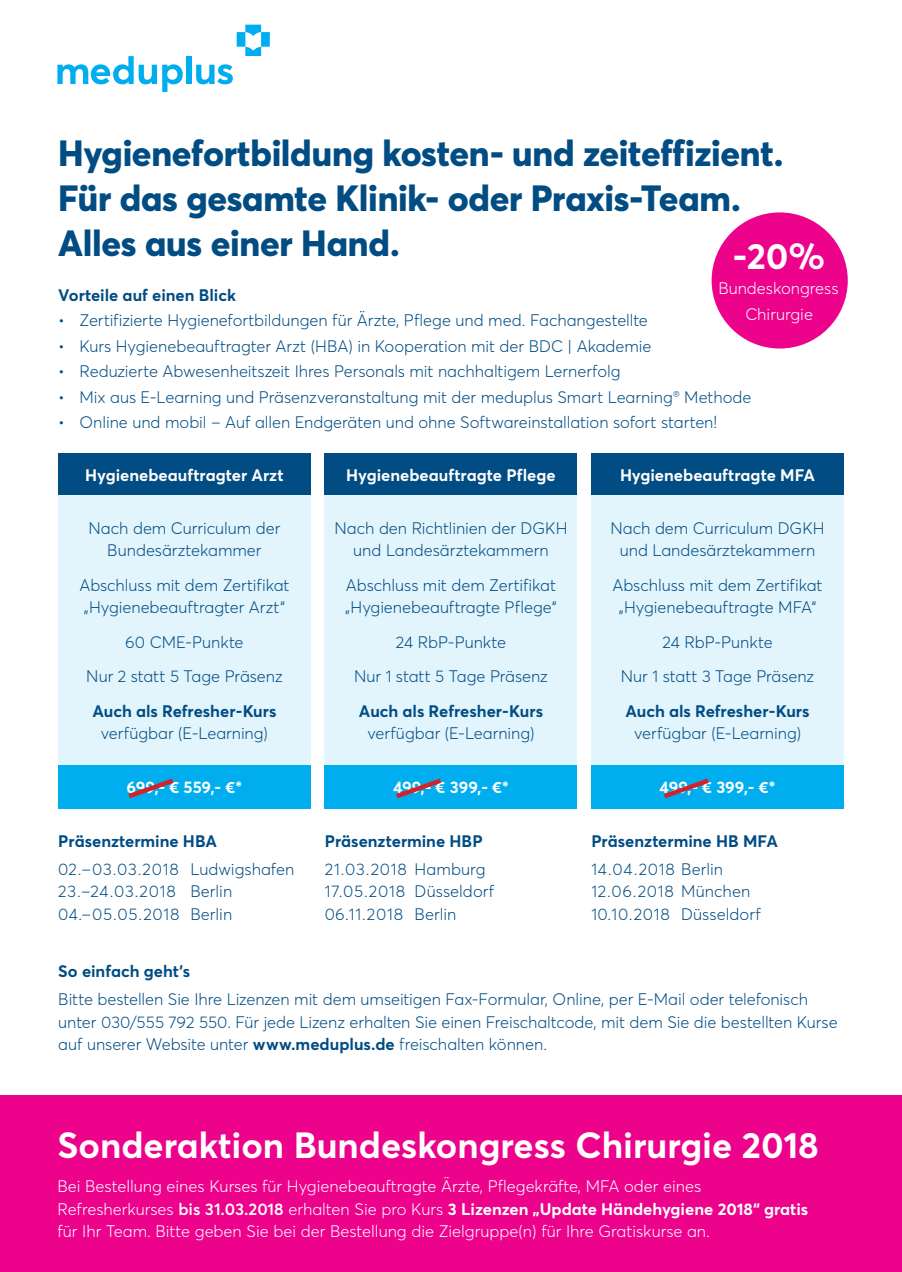
<style>
.page{position:relative;width:902px;height:1272px;background:#fff}
.page>*{position:absolute;margin:0;border:0;box-sizing:border-box;transform-origin:0 0}
.t1{font:800 36px/45px "Averta";letter-spacing:-.01em;color:#014c83}
.t2{font:700 36px "Averta";color:#fff}
.t3{font:300 16.5px/22.5px "Averta";color:#014c83}
.t4{font:300 16.5px/22.5px "Averta";color:#fff}
.t5{font:700 16.5px/22.5px "Averta";color:#014c83;text-align:center}
.t6{font:700 16.5px "Averta";color:#fff}
.s1{font-weight:300}
.s2{font-weight:700}
.s3{font-weight:600}
</style>
<div class="page">
<div style="left:0;top:1095px;width:901px;height:176px;background:#ed028c"></div>
<div style="left:711px;top:212px;width:136px;height:136px;background:#ed028c;border-radius:50%"></div>
<div style="left:58px;top:453px;width:252px;height:42px;background:#014c83"></div>
<div style="left:58px;top:495px;width:252px;height:269px;background:#e2f4fc"></div>
<div style="left:58px;top:764px;width:252px;height:44px;background:#00aeef"></div>
<div style="left:325px;top:453px;width:252px;height:42px;background:#014c83"></div>
<div style="left:325px;top:495px;width:252px;height:269px;background:#e2f4fc"></div>
<div style="left:325px;top:764px;width:252px;height:44px;background:#00aeef"></div>
<div style="left:591px;top:453px;width:252px;height:42px;background:#014c83"></div>
<div style="left:591px;top:495px;width:252px;height:269px;background:#e2f4fc"></div>
<div style="left:591px;top:764px;width:252px;height:44px;background:#00aeef"></div>
<svg style="left:128px;top:778px;width:46px;height:21px"></svg>
<svg style="left:396px;top:778px;width:46px;height:21px"></svg>
<svg style="left:664px;top:778px;width:45px;height:21px"></svg>
<div style="left:186px;top:56px;width:6px;height:28px;background:#00aeef"></div>
<svg style="left:196px;top:64px;width:37px;height:20px"></svg>
<svg style="left:57px;top:56px;width:126px;height:36px"></svg>
<svg style="left:237px;top:25px;width:33px;height:31px"></svg>
<p class="t1" style="left:58px;top:130px;width:726px">Hygienefortbildung kosten- und zeiteffizient.<br>Für das gesamte Klinik- oder Praxis-Team.<br>Alles aus einer Hand.</p>
<p class="t5" style="left:58px;top:283px;width:179px">Vorteile auf einen Blick</p>
<p class="t3" style="left:58px;top:309px;width:591px">• Zertifizierte Hygienefortbildungen für Ärzte, Pflege und med. Fachangestellte</p>
<p class="t3" style="left:58px;top:334px;width:594px">• Kurs Hygienebeauftragter Arzt (HBA) in Kooperation mit der BDC | Akademie</p>
<p class="t3" style="left:58px;top:360px;width:563px">• Reduzierte Abwesenheitszeit Ihres Personals mit nachhaltigem Lernerfolg</p>
<p class="t3" style="left:58px;top:385px;width:694px">• Mix aus E-Learning und Präsenzveranstaltung mit der meduplus Smart Learning<sup>®</sup> Methode</p>
<p class="t3" style="left:58px;top:411px;width:660px">• Online und mobil – Auf allen Endgeräten und ohne Softwareinstallation sofort starten!</p>
<p class="t2" style="left:733px;top:233px;width:94px">-20%</p>
<p class="t4" style="left:718px;top:276px;width:122px;line-height:25.5px;text-align:center">Bundeskongress<br>Chirurgie</p>
<p class="t6" style="left:85px;top:464px;width:200px">Hygienebeauftragter Arzt</p>
<p class="t3" style="left:88px;top:516px;width:193px;text-align:center">Nach dem Curriculum der<br>Bundesärztekammer</p>
<p class="t3" style="left:79px;top:573px;width:212px">Abschluss mit dem Zertifikat „Hygienebeauftragter Arzt“</p>
<p class="t3" style="left:125px;top:630px;width:120px">60 CME-Punkte</p>
<p class="t3" style="left:86px;top:665px;width:198px">Nur 2 statt 5 Tage Präsenz</p>
<p class="t5" style="left:92px;top:699px;width:186px">Auch als Refresher-Kurs <span class="s1">verfügbar (E-Learning)</span></p>
<p class="t6" style="left:127px;top:776px;width:117px">699,- € 559,- €*</p>
<p class="t5" style="left:58px;top:829px;width:160px">Präsenztermine HBA</p>
<p class="t3" style="left:58px;top:857px;width:237px">02.–03.03.2018 Ludwigshafen<br>23.–24.03.2018 Berlin<br>04.–05.05.2018 Berlin</p>
<p class="t6" style="left:346px;top:464px;width:211px">Hygienebeauftragte Pflege</p>
<p class="t3" style="left:334px;top:516px;width:234px;text-align:center">Nach den Richtlinien der DGKH und Landesärztekammern</p>
<p class="t3" style="left:345px;top:573px;width:213px">Abschluss mit dem Zertifikat „Hygienebeauftragte Pflege“</p>
<p class="t3" style="left:396px;top:630px;width:112px">24 RbP-Punkte</p>
<p class="t3" style="left:354px;top:665px;width:195px">Nur 1 statt 5 Tage Präsenz</p>
<p class="t5" style="left:359px;top:699px;width:186px">Auch als Refresher-Kurs <span class="s1">verfügbar (E-Learning)</span></p>
<p class="t6" style="left:393px;top:776px;width:117px">499,- € 399,- €*</p>
<p class="t5" style="left:325px;top:829px;width:159px">Präsenztermine HBP</p>
<p class="t3" style="left:325px;top:857px;width:171px">21.03.2018 Hamburg<br>17.05.2018 Düsseldorf<br>06.11.2018 Berlin</p>
<p class="t6" style="left:620px;top:464px;width:196px">Hygienebeauftragte MFA</p>
<p class="t3" style="left:610px;top:516px;width:215px;text-align:center">Nach dem Curriculum DGKH und Landesärztekammern</p>
<p class="t3" style="left:612px;top:573px;width:212px;text-align:center">Abschluss mit dem Zertifikat „Hygienebeauftragte MFA“</p>
<p class="t3" style="left:662px;top:630px;width:112px">24 RbP-Punkte</p>
<p class="t3" style="left:620px;top:665px;width:195px">Nur 1 statt 3 Tage Präsenz</p>
<p class="t5" style="left:625px;top:699px;width:186px">Auch als Refresher-Kurs <span class="s1">verfügbar (E-Learning)</span></p>
<p class="t6" style="left:659px;top:776px;width:117px">499,- € 399,- €*</p>
<p class="t5" style="left:591px;top:829px;width:188px">Präsenztermine HB MFA</p>
<p class="t3" style="left:591px;top:857px;width:171px">14.04.2018 Berlin<br>12.06.2018 München<br>10.10.2018 Düsseldorf</p>
<p class="t5" style="left:58px;top:959px;width:133px">So einfach geht’s</p>
<p class="t3" style="left:58px;top:987px;width:780px">Bitte bestellen Sie Ihre Lizenzen mit dem umseitigen Fax-Formular, Online, per E-Mail oder telefonisch unter 030/555 792 550. Für jede Lizenz erhalten Sie einen Freischaltcode, mit dem Sie die bestellten Kurse auf unserer Website unter <span class="s2">www.meduplus.de</span> freischalten können.</p>
<p class="t2" style="left:57px;top:1121px;width:763px">Sonderaktion Bundeskongress Chirurgie 2018</p>
<p class="t4" style="left:57px;top:1174px;width:752px">Bei Bestellung eines Kurses für Hygienebeauftragte Ärzte, Pflegekräfte, MFA oder eines<br>Refresherkurses <span class="s3">bis 31.03.2018</span> erhalten Sie pro Kurs <span class="s2">3 Lizenzen „Update Händehygiene 2018“ gratis </span>für Ihr Team. Bitte geben Sie bei der Bestellung die Zielgruppe(n) für Ihre Gratiskurse an.</p>
</div>
